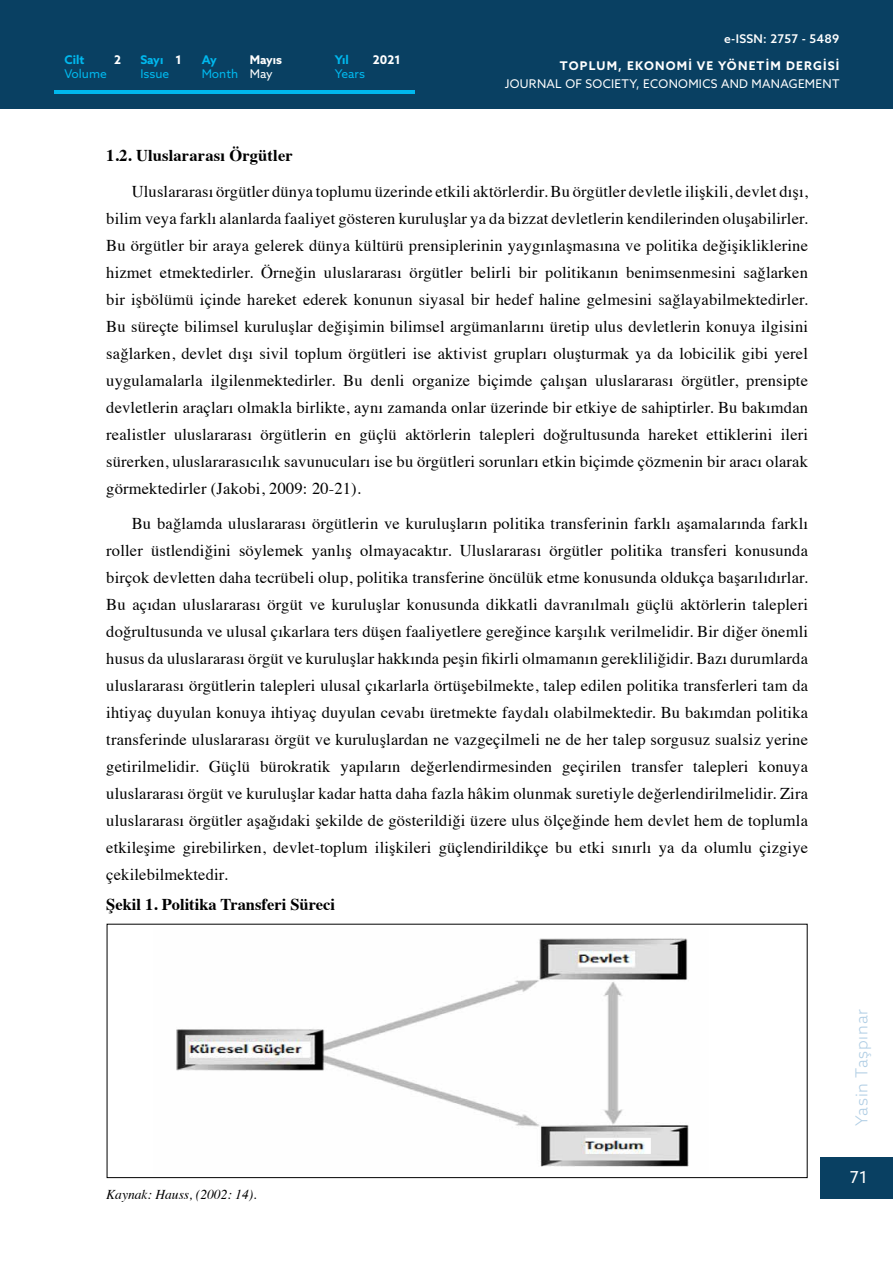
<style>
.page{position:relative;width:893px;height:1263px;background:#fff}
.page>*{position:absolute;margin:0;border:0;box-sizing:border-box;transform-origin:0 0}
.t1{font:16.5px/27px "Times";letter-spacing:.01em;color:#000;text-align:justify}
.t2{font:700 16.5px "Times";color:#000}
.t3{font:300 16.5px "Azo Sans";letter-spacing:.05em;color:#afcde4}
.t4{font:16.5px "Azo Sans";color:#fff}
.t5{font:italic 13.5px "Times";color:#000}
.t6{font:12px "Azo Sans";letter-spacing:.025em;color:#fff}
.t7{font:700 12px "Azo Sans";letter-spacing:.1em;color:#fff}
.t8{font:12px "Azo Sans";color:#00b8ee}
.t9{font:500 12px "Azo Sans";letter-spacing:.025em;color:#fff}
.t10{font:700 12px "Azo Sans";color:#00b8ee}
</style>
<div class="page">
<hr style="left:0;top:0;width:1px;height:108px;background:#094062">
<div style="left:1px;top:0;width:892px;height:108px;background:#094062"></div>
<hr style="left:54px;top:90px;width:361px;height:4px;background:#00b8ee">
<div style="left:821px;top:1157px;width:72px;height:42px;background:#094062"></div>
<img style="left:176px;top:938px;width:513px;height:229px">
<div style="left:107px;top:924px;width:700px;height:254px;border:1px solid #000"></div>
<p class="t10" style="left:65px;top:51px;width:21px">Cilt</p>
<p class="t8" style="left:65px;top:66px;width:44px">Volume</p>
<p class="t7" style="left:114px;top:51px;width:8px">2</p>
<p class="t7" style="left:176px;top:51px;width:8px">1</p>
<p class="t7" style="left:250px;top:51px;width:34px">Mayıs</p>
<p class="t6" style="left:250px;top:66px;width:24px">May</p>
<p class="t10" style="left:140px;top:51px;width:25px">Sayı</p>
<p class="t8" style="left:140px;top:66px;width:30px">Issue</p>
<p class="t10" style="left:202px;top:51px;width:17px">Ay</p>
<p class="t8" style="left:202px;top:66px;width:38px">Month</p>
<p class="t10" style="left:335px;top:51px;width:15px">Yıl</p>
<p class="t8" style="left:335px;top:66px;width:32px">Years</p>
<p class="t7" style="left:373px;top:51px;width:29px">2021</p>
<p class="t9" style="left:724px;top:31px;width:117px">e-ISSN: 2757 - 5489</p>
<p class="t7" style="left:560px;top:58px;width:281px">TOPLUM, EKONOMİ VE YÖNETİM DERGİSİ</p>
<p class="t6" style="left:505px;top:76px;width:336px">JOURNAL OF SOCIETY, ECONOMICS AND MANAGEMENT</p>
<p class="t2" style="left:106px;top:140px;width:188px">1.2. Uluslararası Örgütler</p>
<p class="t1" style="left:106px;top:176px;width:703px;text-indent:26px">Uluslararası örgütler dünya toplumu üzerinde etkili aktörlerdir. Bu örgütler devletle ilişkili, devlet dışı, bilim veya farklı alanlarda faaliyet gösteren kuruluşlar ya da bizzat devletlerin kendilerinden oluşabilirler.<br>Bu örgütler bir araya gelerek dünya kültürü prensiplerinin yaygınlaşmasına ve politika değişikliklerine hizmet etmektedirler. Örneğin uluslararası örgütler belirli bir politikanın benimsenmesini sağlarken bir işbölümü içinde hareket ederek konunun siyasal bir hedef haline gelmesini sağlayabilmektedirler.<br>Bu süreçte bilimsel kuruluşlar değişimin bilimsel argümanlarını üretip ulus devletlerin konuya ilgisini sağlarken, devlet dışı sivil toplum örgütleri ise aktivist grupları oluşturmak ya da lobicilik gibi yerel uygulamalarla ilgilenmektedirler. Bu denli organize biçimde çalışan uluslararası örgütler, prensipte devletlerin araçları olmakla birlikte, aynı zamanda onlar üzerinde bir etkiye de sahiptirler. Bu bakımdan realistler uluslararası örgütlerin en güçlü aktörlerin talepleri doğrultusunda hareket ettiklerini ileri sürerken, uluslararasıcılık savunucuları ise bu örgütleri sorunları etkin biçimde çözmenin bir aracı olarak görmektedirler (Jakobi, 2009: 20-21).</p>
<p class="t1" style="left:106px;top:509px;width:703px;text-indent:26px">Bu bağlamda uluslararası örgütlerin ve kuruluşların politika transferinin farklı aşamalarında farklı roller üstlendiğini söylemek yanlış olmayacaktır. Uluslararası örgütler politika transferi konusunda birçok devletten daha tecrübeli olup, politika transferine öncülük etme konusunda oldukça başarılıdırlar.<br>Bu açıdan uluslararası örgüt ve kuruluşlar konusunda dikkatli davranılmalı güçlü aktörlerin talepleri doğrultusunda ve ulusal çıkarlara ters düşen faaliyetlere gereğince karşılık verilmelidir. Bir diğer önemli husus da uluslararası örgüt ve kuruluşlar hakkında peşin fikirli olmamanın gerekliliğidir. Bazı durumlarda uluslararası örgütlerin talepleri ulusal çıkarlarla örtüşebilmekte, talep edilen politika transferleri tam da ihtiyaç duyulan konuya ihtiyaç duyulan cevabı üretmekte faydalı olabilmektedir. Bu bakımdan politika transferinde uluslararası örgüt ve kuruluşlardan ne vazgeçilmeli ne de her talep sorgusuz sualsiz yerine getirilmelidir. Güçlü bürokratik yapıların değerlendirmesinden geçirilen transfer talepleri konuya uluslararası örgüt ve kuruluşlar kadar hatta daha fazla hâkim olunmak suretiyle değerlendirilmelidir. Zira uluslararası örgütler aşağıdaki şekilde de gösterildiği üzere ulus ölçeğinde hem devlet hem de toplumla etkileşime girebilirken, devlet-toplum ilişkileri güçlendirildikçe bu etki sınırlı ya da olumlu çizgiye çekilebilmektedir.</p>
<p class="t2" style="left:106px;top:888px;width:230px">Şekil 1. Politika Transferi Süreci</p>
<p class="t5" style="left:106px;top:1183px;width:152px">Kaynak: Hauss, (2002: 14).</p>
<p class="t3" style="left:851px;top:1125px;width:118px;rotate:-90deg">Yasin Taşpınar</p>
<p class="t4" style="left:850px;top:1167px;width:19px">71</p>
</div>
